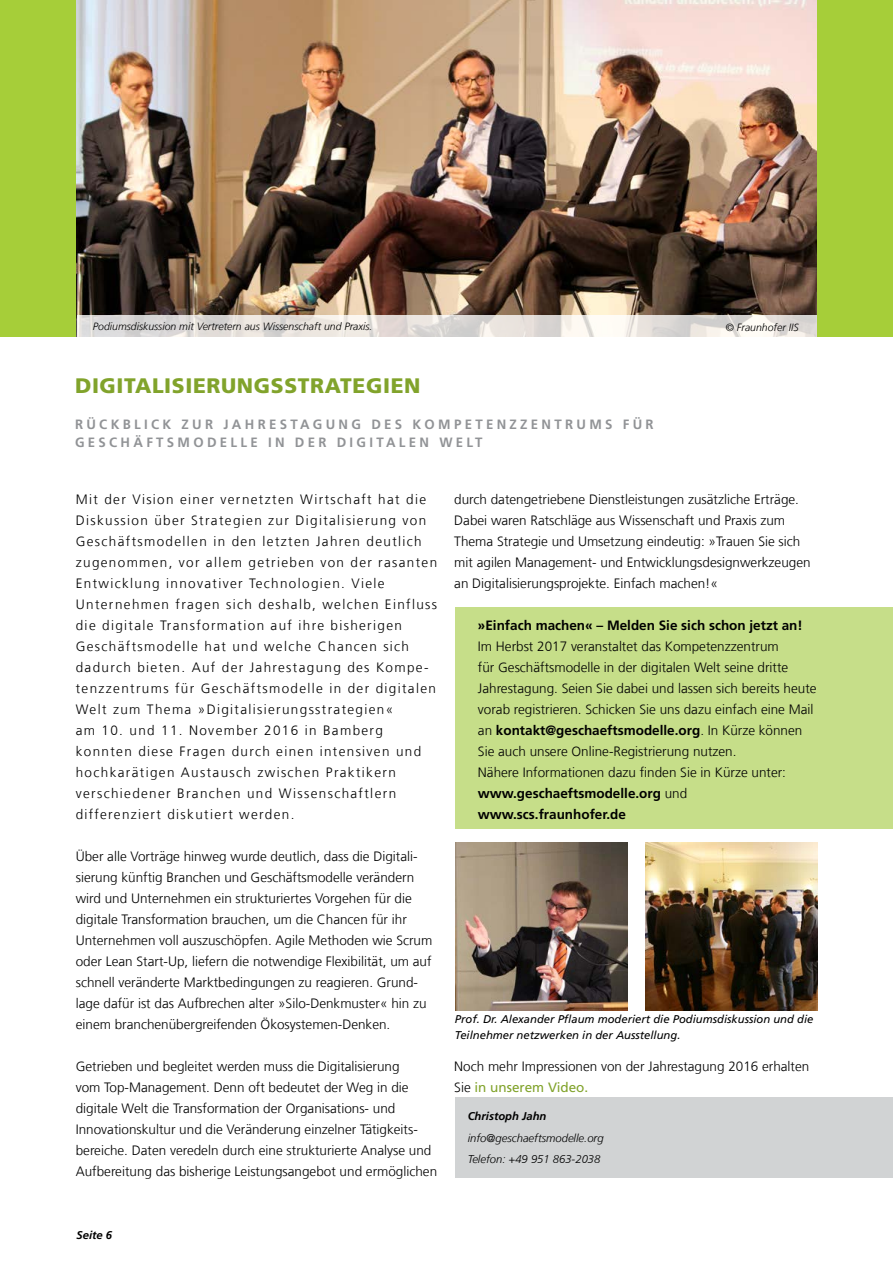
<style>
.page{position:relative;width:893px;height:1263px;background:#fff}
.page>*{position:absolute;margin:0;border:0;box-sizing:border-box;transform-origin:0 0}
.t1{font:900 21px "Frutiger LT Com";letter-spacing:.03em;color:#81a32b}
.t2{font:300 13.5px/21px "Frutiger LT Com";color:#000}
.t3{font:300 13.5px/21px "Frutiger LT Com";letter-spacing:.1em;color:#000}
.t4{font:700 13.5px/18px "Frutiger LT Com";letter-spacing:.25em;color:#919396}
.t5{font:700 13.5px "Frutiger LT Com";color:#000}
.t6{font:italic 11.25px/16.5px "Frutiger LT Com";color:#000}
.t7{font:italic 300 11.25px/21px "Frutiger LT Com";color:#000}
.t8{font:italic 700 11.25px "Frutiger LT Com";color:#000}
.t9{font:italic 300 10.5px "Frutiger LT Com";color:#000}
.s1{font-weight:700}
.s2{font-weight:400;color:#81a32b}
</style>
<div class="page">
<div style="left:455px;top:608px;width:438px;height:221px;background:#c6de89"></div>
<div style="left:0;top:0;width:893px;height:336px;background:#a6ce39"></div>
<img style="left:77px;top:0;width:739px;height:315px">
<div style="left:455px;top:1097px;width:438px;height:81px;background:#d1d3d4"></div>
<svg style="left:77px;top:315px;width:739px;height:21px;background:#e4e0dc"></svg>
<img style="left:455px;top:842px;width:172px;height:168px">
<img style="left:645px;top:842px;width:172px;height:168px">
<p class="t9" style="left:93px;top:320px;width:281px">Podiumsdiskussion mit Vertretern aus Wissenschaft und Praxis.</p>
<h1 class="t1" style="left:75px;top:373px;width:347px">DIGITALISIERUNGSSTRATEGIEN</h1>
<p class="t4" style="left:75px;top:415px;width:580px">RÜCKBLICK ZUR JAHRESTAGUNG DES KOMPETENZZENTRUMS FÜR<br>GESCHÄFTSMODELLE IN DER DIGITALEN WELT</p>
<p class="t9" style="left:725px;top:321px;width:75px">© Fraunhofer IIS</p>
<p class="t3" style="left:76px;top:489px;width:363px">Mit der Vision einer vernetzten Wirtschaft hat die Diskussion über Strategien zur Digitalisierung von Geschäftsmodellen in den letzten Jahren deutlich zugenommen, vor allem getrieben von der rasanten Entwicklung innovativer Technologien. Viele Unternehmen fragen sich deshalb, welchen Einfluss die digitale Transformation auf ihre bisherigen Geschäftsmodelle hat und welche Chancen sich dadurch bieten. Auf der Jahrestagung des Kompe&shy;tenzzentrums für Geschäftsmodelle in der digitalen Welt zum Thema »Digitalisierungsstrategien«<br>am 10. und 11. November 2016 in Bamberg konnten diese Fragen durch einen intensiven und hochkarätigen Austausch zwischen Praktikern verschiedener Branchen und Wissenschaftlern differenziert diskutiert werden.</p>
<p class="t2" style="left:76px;top:846px;width:358px">Über alle Vorträge hinweg wurde deutlich, dass die Digitali&shy;sierung künftig Branchen und Geschäftsmodelle verändern wird und Unternehmen ein strukturiertes Vorgehen für die digitale Transformation brauchen, um die Chancen für ihr Unternehmen voll auszuschöpfen. Agile Methoden wie Scrum oder Lean Start-Up, liefern die notwendige Flexibilität, um auf schnell veränderte Marktbedingungen zu reagieren. Grund&shy;lage dafür ist das Aufbrechen alter »Silo-Denkmuster« hin zu einem branchenübergreifenden Ökosystemen-Denken.</p>
<p class="t2" style="left:76px;top:1056px;width:363px">Getrieben und begleitet werden muss die Digitalisierung<br>vom Top-Management. Denn oft bedeutet der Weg in die digitale Welt die Transformation der Organisations- und Innovationskultur und die Veränderung einzelner Tätigkeits&shy;bereiche. Daten veredeln durch eine strukturierte Analyse und Aufbereitung das bisherige Leistungsangebot und ermöglichen</p>
<p class="t2" style="left:454px;top:489px;width:358px">durch datengetriebene Dienstleistungen zusätzliche Erträge.<br>Dabei waren Ratschläge aus Wissenschaft und Praxis zum Thema Strategie und Umsetzung eindeutig: »Trauen Sie sich mit agilen Management- und Entwicklungsdesignwerkzeugen an Digitalisierungsprojekte. Einfach machen!«</p>
<p class="t5" style="left:478px;top:617px;width:326px">»Einfach machen« – Melden Sie sich schon jetzt an!</p>
<p class="t2" style="left:478px;top:636px;width:340px">Im Herbst 2017 veranstaltet das Kompetenzzentrum<br>für Geschäftsmodelle in der digitalen Welt seine dritte Jahrestagung. Seien Sie dabei und lassen sich bereits heute vorab registrieren. Schicken Sie uns dazu einfach eine Mail an <span class="s1">kontakt@geschaeftsmodelle.org</span>. In Kürze können Sie auch unsere Online-Registrierung nutzen.<br>Nähere Informationen dazu finden Sie in Kürze unter: <span class="s1">www.geschaeftsmodelle.org</span> und <span class="s1">www.scs.fraunhofer.de</span></p>
<p class="t6" style="left:455px;top:1011px;width:360px">Prof. Dr. Alexander Pflaum moderiert die Podiumsdiskussion und die<br>Teilnehmer netzwerken in der Ausstellung.</p>
<p class="t2" style="left:454px;top:1056px;width:357px">Noch mehr Impressionen von der Jahrestagung 2016 erhalten<br>Sie <span class="s2">in unserem Video.</span></p>
<p class="t8" style="left:468px;top:1110px;width:80px">Christoph Jahn</p>
<p class="t7" style="left:468px;top:1127px;width:137px">info@geschaeftsmodelle.org<br>Telefon: +49 951 863-2038</p>
<p class="t8" style="left:77px;top:1229px;width:37px">Seite 6</p>
</div>
